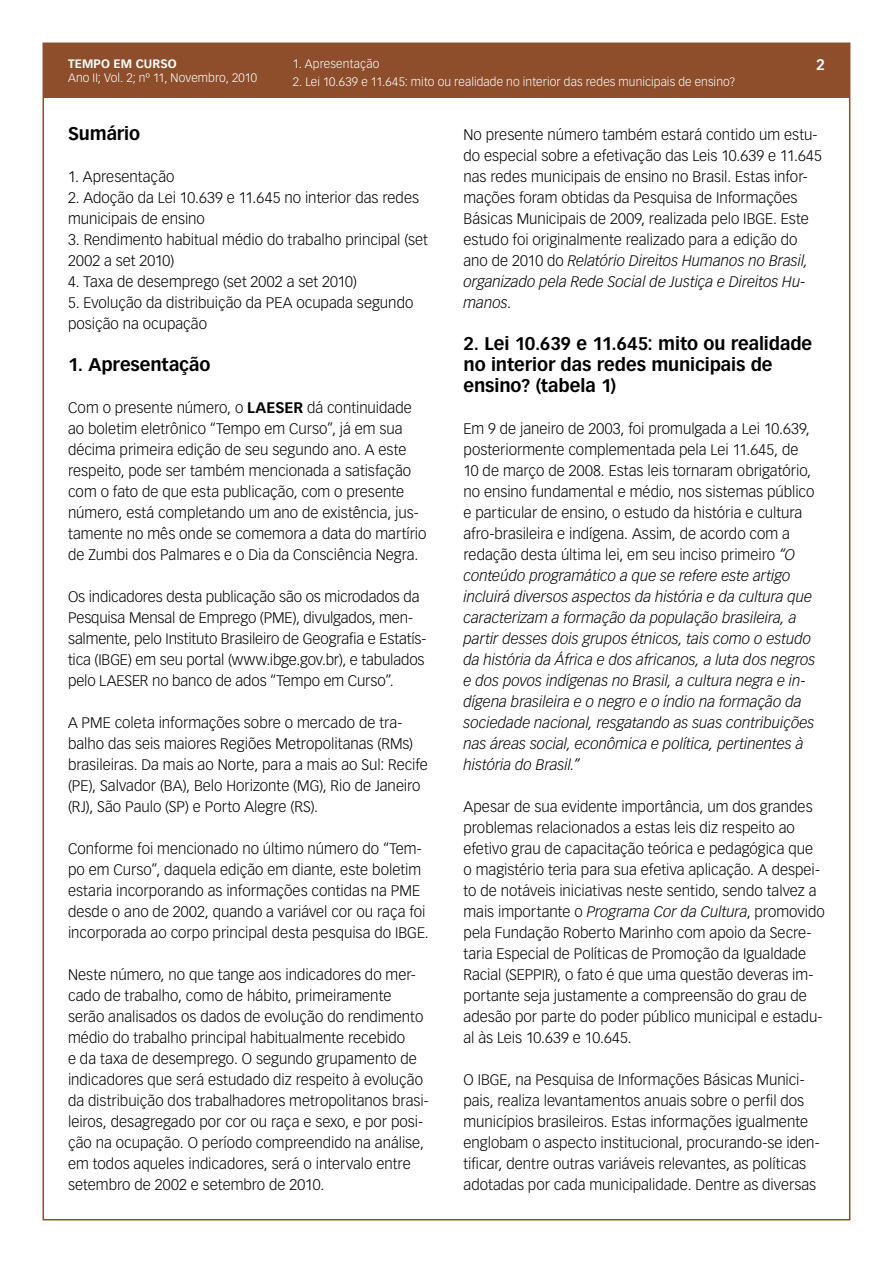
<style>
.page{position:relative;width:893px;height:1263px;background:#fff}
.page>*{position:absolute;margin:0;border:0;box-sizing:border-box;transform-origin:0 0}
.t1{font:700 18px/21px "Vectora LT Std";letter-spacing:-.005em;color:#000}
.t2{font:300 15px/21px "Vectora LT Std";color:#000}
.t3{font:italic 300 15px/21px "Vectora LT Std";color:#000}
.t4{font:700 15px "Vectora LT Std";color:#fff}
.t5{font:300 12px "Vectora LT Std";letter-spacing:.01em;color:#fff}
.t6{font:700 12px "Vectora LT Std";letter-spacing:.01em;color:#fff}
.s1{font-weight:700}
.s2{font-style:italic}
.s3{font-style:normal}
</style>
<div class="page">
<div style="left:43px;top:43px;width:806px;height:55px;background:#8e4e2c"></div>
<p class="t6" style="left:68px;top:56px;width:110px">TEMPO EM CURSO</p>
<p class="t5" style="left:68px;top:71px;width:191px">Ano II; Vol. 2; nº 11, Novembro, 2010</p>
<p class="t5" style="left:293px;top:57px;width:88px">1. Apresentação</p>
<p class="t5" style="left:293px;top:75px;width:444px">2. Lei 10.639 e 11.645: mito ou realidade no interior das redes municipais de ensino?</p>
<p class="t4" style="left:816px;top:55px;width:10px">2</p>
<p class="t1" style="left:68px;top:123px;width:74px">Sumário</p>
<p class="t2" style="left:68px;top:166px;width:108px">1. Apresentação</p>
<p class="t2" style="left:68px;top:187px;width:353px">2. Adoção da Lei 10.639 e 11.645 no interior das redes municipais de ensino</p>
<p class="t2" style="left:68px;top:229px;width:361px">3. Rendimento habitual médio do trabalho principal (set<br>2002 a set 2010)</p>
<p class="t2" style="left:68px;top:271px;width:290px">4. Taxa de desemprego (set 2002 a set 2010)</p>
<p class="t2" style="left:68px;top:292px;width:347px">5. Evolução da distribuição da PEA ocupada segundo posição na ocupação</p>
<p class="t1" style="left:68px;top:354px;width:144px">1. Apresentação</p>
<p class="t2" style="left:68px;top:397px;width:360px">Com o presente número, o <span class="s1">LAESER</span> dá continuidade ao boletim eletrônico “Tempo em Curso”, já em sua décima primeira edição de seu segundo ano. A este respeito, pode ser também mencionada a satisfação com o fato de que esta publicação, com o presente número, está completando um ano de existência, jus&shy;tamente no mês onde se comemora a data do martírio de Zumbi dos Palmares e o Dia da Consciência Negra.</p>
<p class="t2" style="left:68px;top:586px;width:360px">Os indicadores desta publicação são os microdados da Pesquisa Mensal de Emprego (PME), divulgados, men&shy;salmente, pelo Instituto Brasileiro de Geografia e Estatís&shy;tica (IBGE) em seu portal (www.ibge.gov.br), e tabulados pelo LAESER no banco de ados “Tempo em Curso”.</p>
<p class="t2" style="left:68px;top:712px;width:361px">A PME coleta informações sobre o mercado de tra&shy;balho das seis maiores Regiões Metropolitanas (RMs) brasileiras. Da mais ao Norte, para a mais ao Sul: Recife (PE), Salvador (BA), Belo Horizonte (MG), Rio de Janeiro (RJ), São Paulo (SP) e Porto Alegre (RS).</p>
<p class="t2" style="left:68px;top:838px;width:362px">Conforme foi mencionado no último número do “Tem&shy;po em Curso”, daquela edição em diante, este boletim estaria incorporando as informações contidas na PME desde o ano de 2002, quando a variável cor ou raça foi incorporada ao corpo principal desta pesquisa do IBGE.</p>
<p class="t2" style="left:68px;top:964px;width:362px">Neste número, no que tange aos indicadores do mer&shy;cado de trabalho, como de hábito, primeiramente serão analisados os dados de evolução do rendimento médio do trabalho principal habitualmente recebido<br>e da taxa de desemprego. O segundo grupamento de indicadores que será estudado diz respeito à evolução da distribuição dos trabalhadores metropolitanos brasi&shy;leiros, desagregado por cor ou raça e sexo, e por posi&shy;ção na ocupação. O período compreendido na análise, em todos aqueles indicadores, será o intervalo entre setembro de 2002 e setembro de 2010.</p>
<p class="t2" style="left:463px;top:124px;width:360px">No presente número também estará contido um estu&shy;do especial sobre a efetivação das Leis 10.639 e 11.645 nas redes municipais de ensino no Brasil. Estas infor&shy;mações foram obtidas da Pesquisa de Informações Básicas Municipais de 2009, realizada pelo IBGE. Este estudo foi originalmente realizado para a edição do ano de 2010 do <span class="s2">Relatório Direitos Humanos no Brasil, organizado pela Rede Social de Justiça e Direitos Hu&shy;manos</span>.</p>
<p class="t1" style="left:463px;top:333px;width:350px">2. Lei 10.639 e 11.645: mito ou realidade no interior das redes municipais de ensino? (tabela 1)</p>
<p class="t3" style="left:463px;top:418px;width:353px"><span class="s3">Em 9 de janeiro de 2003, foi promulgada a Lei 10.639, posteriormente complementada pela Lei 11.645, de 10 de março de 2008. Estas leis tornaram obrigatório, no ensino fundamental e médio, nos sistemas público e particular de ensino, o estudo da história e cultura afro-brasileira e indígena. Assim, de acordo com a redação desta última lei, em seu inciso primeiro</span> “O conteúdo programático a que se refere este artigo incluirá diversos aspectos da história e da cultura que caracterizam a formação da população brasileira, a partir desses dois grupos étnicos, tais como o estudo da história da África e dos africanos, a luta dos negros e dos povos indígenas no Brasil, a cultura negra e in&shy;dígena brasileira e o negro e o índio na formação da sociedade nacional, resgatando as suas contribuições nas áreas social, econômica e política, pertinentes à história do Brasil.”</p>
<p class="t2" style="left:463px;top:796px;width:363px">Apesar de sua evidente importância, um dos grandes problemas relacionados a estas leis diz respeito ao efetivo grau de capacitação teórica e pedagógica que o magistério teria para sua efetiva aplicação. A despei&shy;to de notáveis iniciativas neste sentido, sendo talvez a mais importante o <span class="s2">Programa Cor da Cultura</span>, promovido pela Fundação Roberto Marinho com apoio da Secre&shy;taria Especial de Políticas de Promoção da Igualdade Racial (SEPPIR), o fato é que uma questão deveras im&shy;portante seja justamente a compreensão do grau de adesão por parte do poder público municipal e estadu&shy;al às Leis 10.639 e 10.645.</p>
<p class="t2" style="left:463px;top:1069px;width:358px">O IBGE, na Pesquisa de Informações Básicas Munici&shy;pais, realiza levantamentos anuais sobre o perfil dos municípios brasileiros. Estas informações igualmente englobam o aspecto institucional, procurando-se iden&shy;tificar, dentre outras variáveis relevantes, as políticas adotadas por cada municipalidade. Dentre as diversas</p>
</div>
